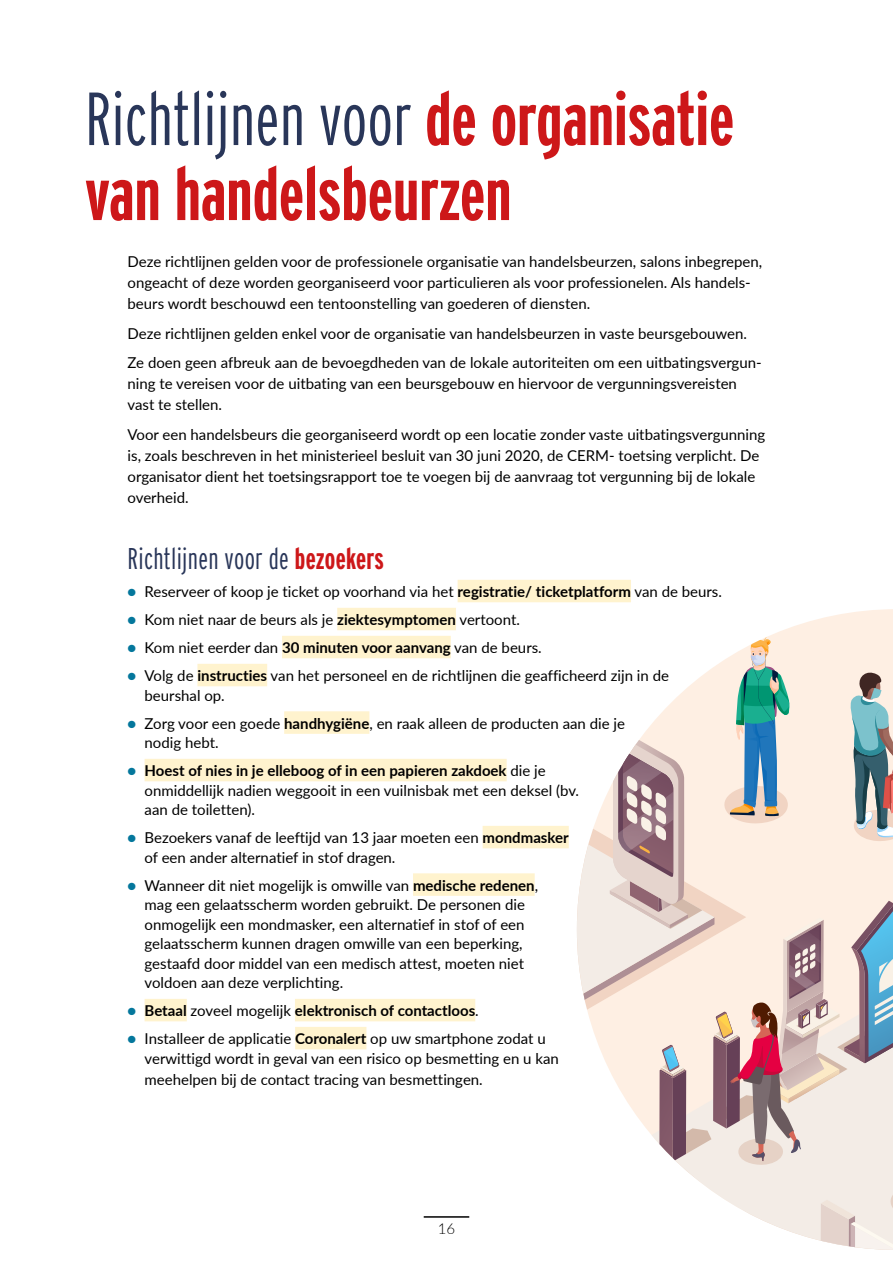
<style>
.page{position:relative;width:893px;height:1263px;background:#fff}
.page>*{position:absolute;margin:0;border:0;box-sizing:border-box;transform-origin:0 0}
.Title{font:700 75px/75px "Interstate Compressed";color:#cd1719}
.Small_Title{font:300 30px "Interstate Compressed";letter-spacing:.01em;color:#293659}
.Body_text_bullet{font:15px/19.5px "Lato";color:#000}
.Body_text_Normal{font:15px/21px "Lato";color:#000}
.Body_text_bullet-2{font:700 15px "Lato";color:#000}
.t1{font:300 15px "Lato";color:#000}
.s1{font-weight:300;color:#293659}
.s2{font-weight:700;color:#cd1719}
.s3{font-weight:900;color:#04779c}
.s4{font-weight:700}
.s5{font-weight:400}
</style>
<div class="page">
<hr style="left:424px;top:1216px;width:45px;height:2px;background:#000">
<div style="left:458px;top:580px;width:173px;height:22px;background:#fff3ce"></div>
<div style="left:337px;top:608px;width:119px;height:22px;background:#fff3ce"></div>
<div style="left:282px;top:636px;width:169px;height:22px;background:#fff3ce"></div>
<div style="left:197px;top:664px;width:70px;height:22px;background:#fff3ce"></div>
<div style="left:284px;top:711px;width:85px;height:23px;background:#fff3ce"></div>
<div style="left:145px;top:759px;width:362px;height:22px;background:#fff3ce"></div>
<div style="left:483px;top:826px;width:86px;height:22px;background:#fff3ce"></div>
<div style="left:413px;top:873px;width:122px;height:23px;background:#fff3ce"></div>
<div style="left:145px;top:999px;width:42px;height:22px;background:#fff3ce"></div>
<div style="left:295px;top:999px;width:180px;height:22px;background:#fff3ce"></div>
<div style="left:295px;top:1027px;width:71px;height:22px;background:#fff3ce"></div>
<svg style="left:772px;top:609px;width:121px;height:26px;fill:#feefe3"></svg>
<svg style="left:577px;top:635px;width:316px;height:615px"></svg>
<p class="Title" style="left:85px;top:81px;width:651px"><span class="s1">Richtlijnen voor</span> de organisatie van handelsbeurzen</p>
<p class="Body_text_Normal" style="left:128px;top:251px;width:636px">Deze richtlijnen gelden voor de professionele organisatie van handelsbeurzen, salons inbegrepen, ongeacht of deze worden georganiseerd voor particulieren als voor professionelen. Als handels&shy;beurs wordt beschouwd een tentoonstelling van goederen of diensten.</p>
<p class="Body_text_Normal" style="left:128px;top:322px;width:621px">Deze richtlijnen gelden enkel voor de organisatie van handelsbeurzen in vaste beursgebouwen.</p>
<p class="Body_text_Normal" style="left:128px;top:352px;width:636px">Ze doen geen afbreuk aan de bevoegdheden van de lokale autoriteiten om een uitbatingsvergun&shy;ning te vereisen voor de uitbating van een beursgebouw en hiervoor de vergunningsvereisten vast te stellen.</p>
<p class="Body_text_Normal" style="left:128px;top:423px;width:639px">Voor een handelsbeurs die georganiseerd wordt op een locatie zonder vaste uitbatingsvergunning is, zoals beschreven in het ministerieel besluit van 30 juni 2020, de CERM- toetsing verplicht. De organisator dient het toetsingsrapport toe te voegen bij de aanvraag tot vergunning bij de lokale overheid.</p>
<p class="Small_Title" style="left:128px;top:542px;width:258px">Richtlijnen voor de <span class="s2">bezoekers</span></p>
<p class="Body_text_bullet" style="left:128px;top:581px;width:596px"><span class="s3">•</span> Reserveer of koop je ticket op voorhand via het <span class="s4">registratie/ ticketplatform</span> van de beurs.</p>
<p class="Body_text_bullet" style="left:128px;top:609px;width:394px"><span class="s3">•</span> Kom niet naar de beurs als je <span class="s4">ziektesymptomen</span> vertoont.</p>
<p class="Body_text_bullet" style="left:128px;top:637px;width:416px"><span class="s3">•</span> Kom niet eerder dan <span class="s4">30 minuten voor aanvang</span> van de beurs.</p>
<p class="Body_text_bullet" style="left:145px;top:665px;width:526px;text-indent:-17px"><span class="s3">•</span> Volg de <span class="s4">instructies</span> van het personeel en de richtlijnen die geafficheerd zijn in de beurshal op.</p>
<p class="Body_text_bullet" style="left:145px;top:713px;width:482px;text-indent:-17px"><span class="s3">•</span> Zorg voor een goede <span class="s4">handhygiëne</span>, en raak alleen de producten aan die je nodig hebt.</p>
<p class="Body_text_bullet" style="left:145px;top:760px;width:436px;text-indent:-17px"><span class="s3">•</span> <span class="s4">Hoest of nies in je elleboog of in een papieren zakdoek</span> die je onmiddellijk nadien weggooit in een vuilnisbak met een deksel (bv. aan de toiletten).</p>
<p class="Body_text_bullet" style="left:145px;top:827px;width:426px;text-indent:-17px"><span class="s3">•</span> Bezoekers vanaf de leeftijd van 13 jaar moeten een <span class="s4">mondmasker </span>of een ander alternatief in stof dragen.</p>
<p class="Body_text_bullet" style="left:145px;top:875px;width:395px;text-indent:-17px"><span class="s3">•</span> Wanneer dit niet mogelijk is omwille van <span class="s4">medische redenen</span>, mag een gelaatsscherm worden gebruikt. De personen die onmogelijk een mondmasker, een alternatief in stof of een gelaatsscherm kunnen dragen omwille van een beperking, gestaafd door middel van een medisch attest, moeten niet voldoen aan deze verplichting.</p>
<p class="Body_text_bullet-2" style="left:128px;top:999px;width:353px"><span class="s3">•</span> Betaal <span class="s5">zoveel mogelijk</span> elektronisch of contactloos<span class="s5">.</span></p>
<p class="Body_text_bullet" style="left:145px;top:1028px;width:416px;text-indent:-17px"><span class="s3">•</span> Installeer de applicatie <span class="s4">Coronalert</span> op uw smartphone zodat u verwittigd wordt in geval van een risico op besmetting en u kan</p>
<p class="Body_text_bullet" style="left:145px;top:1069px;width:340px">meehelpen bij de contact tracing van besmettingen.</p>
<p class="t1" style="left:438px;top:1218px;width:19px">16</p>
</div>
